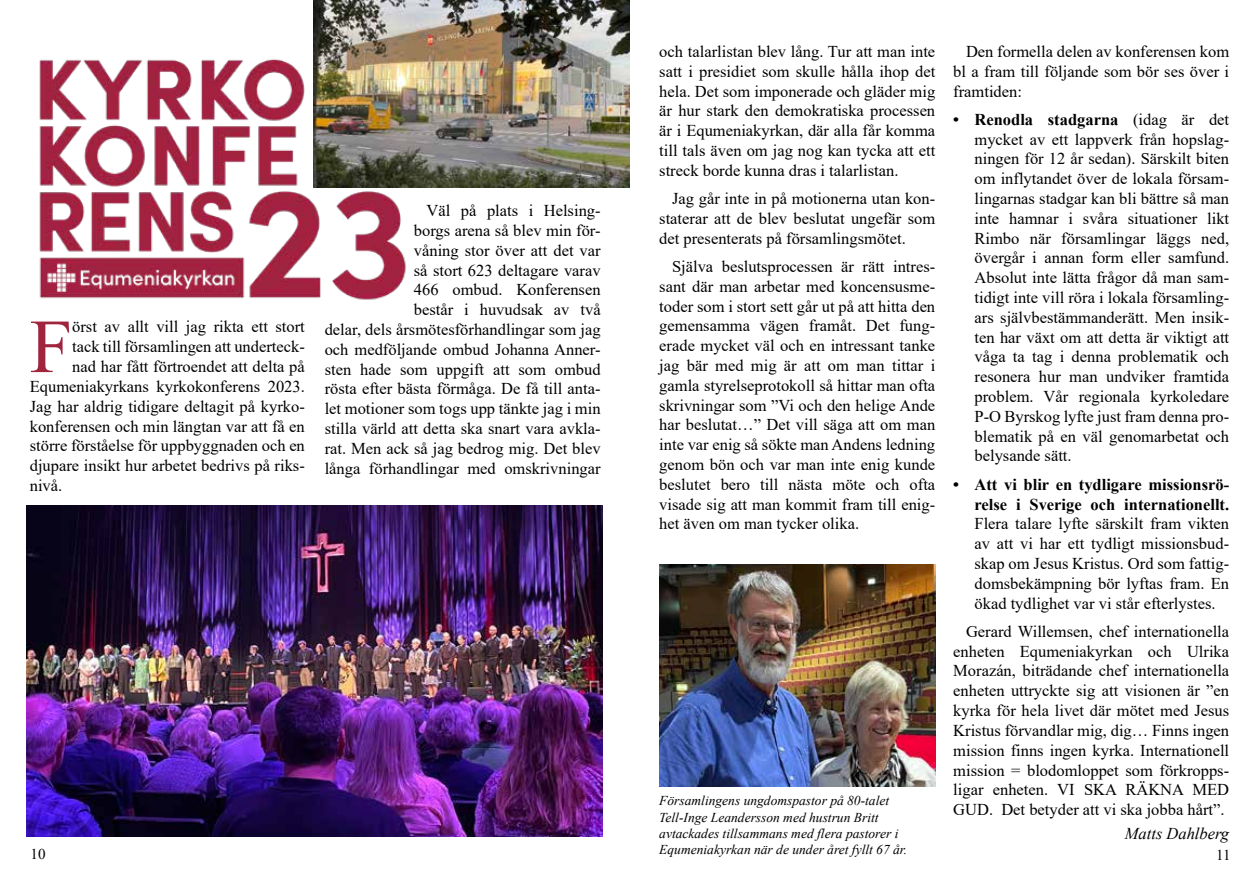
<style>
.page{position:relative;width:1259px;height:893px;background:#fff}
.page>*{position:absolute;margin:0;border:0;box-sizing:border-box;transform-origin:0 0}
.t1{font:76.35px "Times New Roman";color:#a1243f}
.t2{font:16.5px/19.8px "Times New Roman";color:#000;text-align:justify}
.t3{font:700 16.5px/19.8px "Times New Roman";color:#000;text-align:right}
.t4{font:italic 16.5px "Times New Roman";color:#000}
.t5{font:15px "Times New Roman";color:#000}
.t6{font:italic 13.5px/16.2px "Times New Roman";color:#000}
.s1{font-weight:700}
</style>
<div class="page">
<img style="left:313px;top:0;width:316px;height:187px">
<img style="left:39px;top:49px;width:375px;height:251px">
<img style="left:27px;top:505px;width:576px;height:331px">
<img style="left:659px;top:564px;width:276px;height:222px">
<p class="t2" style="left:659px;top:41px;width:277px">och talarlistan blev lång. Tur att man inte satt i presidiet som skulle hålla ihop det hela. Det som imponerade och gläder mig är hur stark den demokratiska processen är i Equmeniakyrkan, där alla får komma till tals även om jag nog kan tycka att ett streck borde kunna dras i talarlistan.</p>
<p class="t2" style="left:659px;top:188px;width:277px;text-indent:13px">Jag går inte in på motionerna utan kon&shy;staterar att de blev beslutat ungefär som det presenterats på församlingsmötet.</p>
<p class="t2" style="left:659px;top:256px;width:277px;text-indent:13px">Själva beslutsprocessen är rätt intres&shy;sant där man arbetar med koncensusme&shy;toder som i stort sett går ut på att hitta den gemensamma vägen framåt. Det fung&shy;erade mycket väl och en intressant tanke jag bär med mig är att om man tittar i gamla styrelseprotokoll så hittar man ofta skrivningar som ”Vi och den helige Ande har beslutat…” Det vill säga att om man inte var enig så sökte man Andens ledning genom bön och var man inte enig kunde beslutet bero till nästa möte och ofta visade sig att man kommit fram till enig&shy;het även om man tycker olika.</p>
<p class="t2" style="left:953px;top:41px;width:277px;text-indent:13px">Den formella delen av konferensen kom bl a fram till följande som bör ses över i framtiden:</p>
<p class="t2" style="left:974px;top:109px;width:256px;text-indent:-21px"><span class="s1">• Renodla stadgarna</span> (idag är det mycket av ett lappverk från hopslag&shy;ningen för 12 år sedan). Särskilt biten om inflytandet över de lokala försam&shy;lingarnas stadgar kan bli bättre så man inte hamnar i svåra situationer likt Rimbo när församlingar läggs ned, övergår i annan form eller samfund.<br>Absolut inte lätta frågor då man sam&shy;tidigt inte vill röra i lokala församling&shy;ars självbestämmanderätt. Men insik&shy;ten har växt om att detta är viktigt att våga ta tag i denna problematik och resonera hur man undviker framtida problem. Vår regionala kyrkoledare P-O Byrskog lyfte just fram denna pro&shy;blematik på en väl genomarbetat och belysande sätt.</p>
<p class="t3" style="left:953px;top:474px;width:277px">• Att vi blir en tydligare missionsrö&shy;relse i Sverige och internationellt.</p>
<p class="t2" style="left:974px;top:513px;width:256px">Flera talare lyfte särskilt fram vikten av att vi har ett tydligt missionsbud&shy;skap om Jesus Kristus. Ord som fattig&shy;domsbekämpning bör lyftas fram. En ökad tydlighet var vi står efterlystes.</p>
<p class="t2" style="left:953px;top:621px;width:277px;text-indent:13px">Gerard Willemsen, chef internationella enheten Equmeniakyrkan och Ulrika Morazán, biträdande chef internationella enheten uttryckte sig att visionen är ”en kyrka för hela livet där mötet med Jesus Kristus förvandlar mig, dig… Finns ingen mission finns ingen kyrka. Internationell mission = blodomloppet som förkropps&shy;ligar enheten. VI SKA RÄKNA MED GUD. Det betyder att vi ska jobba hårt”.</p>
<p class="t4" style="left:1124px;top:822px;width:106px">Matts Dahlberg</p>
<p class="t2" style="left:325px;top:200px;width:277px;text-align:right">Väl på plats i Helsing-<br>borgs arena så blev min för-<br>våning stor över att det var<br>så stort 623 deltagare varav<br>466 ombud. Konferensen<br>består i huvudsak av två<br>delar, dels årsmötesförhandlingar som jag och medföljande ombud Johanna Anner&shy;sten hade som uppgift att som ombud rösta efter bästa förmåga. De få till anta&shy;let motioner som togs upp tänkte jag i min stilla värld att detta ska snart vara avkla&shy;rat. Men ack så jag bedrog mig. Det blev långa förhandlingar med omskrivningar</p>
<h1 class="t1" style="left:30px;top:293px;width:44px">F</h1>
<p class="t2" style="left:72px;top:317px;width:234px">örst av allt vill jag rikta ett stort</p>
<p class="t2" style="left:72px;top:336px;width:234px">tack till församlingen att underteck-</p>
<p class="t2" style="left:72px;top:356px;width:234px">nad har fått förtroendet att delta på</p>
<p class="t2" style="left:30px;top:376px;width:277px">Equmeniakyrkans kyrkokonferens 2023.</p>
<p class="t2" style="left:30px;top:396px;width:277px">Jag har aldrig tidigare deltagit på kyrko-</p>
<p class="t2" style="left:30px;top:416px;width:277px">konferensen och min längtan var att få en</p>
<p class="t2" style="left:30px;top:435px;width:277px">större förståelse för uppbyggnaden och en</p>
<p class="t2" style="left:30px;top:455px;width:277px">djupare insikt hur arbetet bedrivs på riks-</p>
<p class="t2" style="left:30px;top:475px;width:34px">nivå.</p>
<p class="t6" style="left:659px;top:792px;width:249px">Församlingens ungdomspastor på 80-talet Tell-Inge Leandersson med hustrun Britt avtackades tillsammans med flera pastorer i Equmeniakyrkan när de under året fyllt 67 år.</p>
<p class="t5" style="left:31px;top:843px;width:16px">10</p>
<p class="t5" style="left:1216px;top:844px;width:16px">11</p>
</div>
